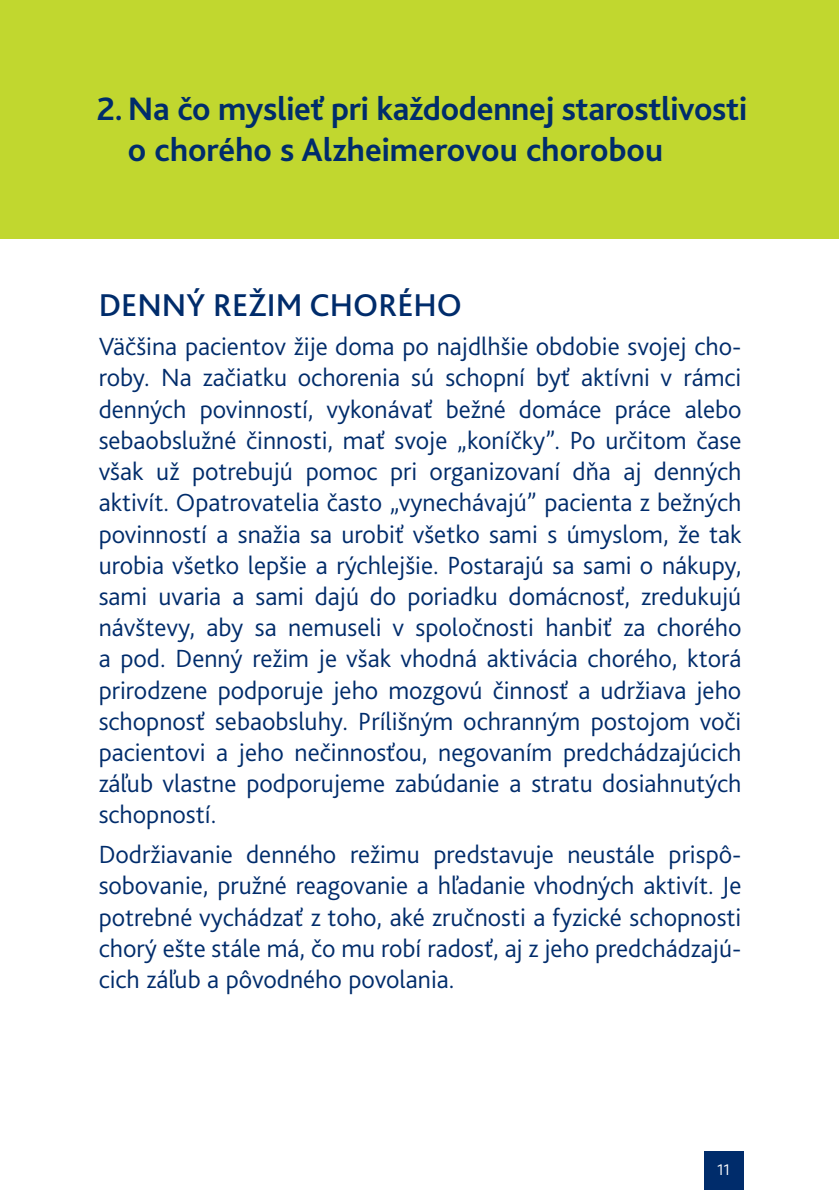
<style>
.page{position:relative;width:839px;height:1190px;background:#fff}
.page>*{position:absolute;margin:0;border:0;box-sizing:border-box;transform-origin:0 0}
._01_titulok{font:700 34px/40.8px "Bliss 2";letter-spacing:-.01em;color:#002c6b}
._02_medzititul{font:500 33px "Bliss 2";color:#002c6b}
._03_text{font:300 26px/31.2px "Bliss 2";color:#002c6b;text-align:justify}
.t1{font:300 16px "Bliss 2";color:#fff}
</style>
<div class="page">
<div style="left:0;top:0;width:838px;height:238px;background:#c1d72f"></div>
<div style="left:703px;top:1151px;width:40px;height:38px;background:#002c6b"></div>
<p class="_01_titulok" style="left:128px;top:87px;width:620px;text-indent:-31px">2.Na čo myslieť pri každodennej starostlivosti o chorého s Alzheimerovou chorobou</p>
<p class="_02_medzititul" style="left:99px;top:284px;width:365px">DENNÝ REŽIM CHORÉHO</p>
<p class="_03_text" style="left:99px;top:330px;width:644px">Väčšina pacientov žije doma po najdlhšie obdobie svojej cho&shy;roby. Na začiatku ochorenia sú schopní byť aktívni v rámci denných povinností, vykonávať bežné domáce práce alebo sebaobslužné činnosti, mať svoje „koníčky”. Po určitom čase však už potrebujú pomoc pri organizovaní dňa aj denných aktivít. Opatrovatelia často „vynechávajú” pacienta z bežných povinností a snažia sa urobiť všetko sami s úmyslom, že tak urobia všetko lepšie a rýchlejšie. Postarajú sa sami o nákupy, sami uvaria a sami dajú do poriadku domácnosť, zredukujú návštevy, aby sa nemuseli v spoločnosti hanbiť za chorého a pod. Denný režim je však vhodná aktivácia chorého, ktorá prirodzene podporuje jeho mozgovú činnosť a udržiava jeho schopnosť sebaobsluhy. Prílišným ochranným postojom voči pacientovi a jeho nečinnosťou, negovaním predchádzajúcich záľub vlastne podporujeme zabúdanie a stratu dosiahnutých schopností.</p>
<p class="_03_text" style="left:99px;top:838px;width:644px">Dodržiavanie denného režimu predstavuje neustále prispô&shy;sobovanie, pružné reagovanie a hľadanie vhodných aktivít. Je potrebné vychádzať z toho, aké zručnosti a fyzické schopnosti chorý ešte stále má, čo mu robí radosť, aj z jeho predchádzajú&shy;cich záľub a pôvodného povolania.</p>
<p class="t1" style="left:717px;top:1159px;width:15px">11</p>
</div>
